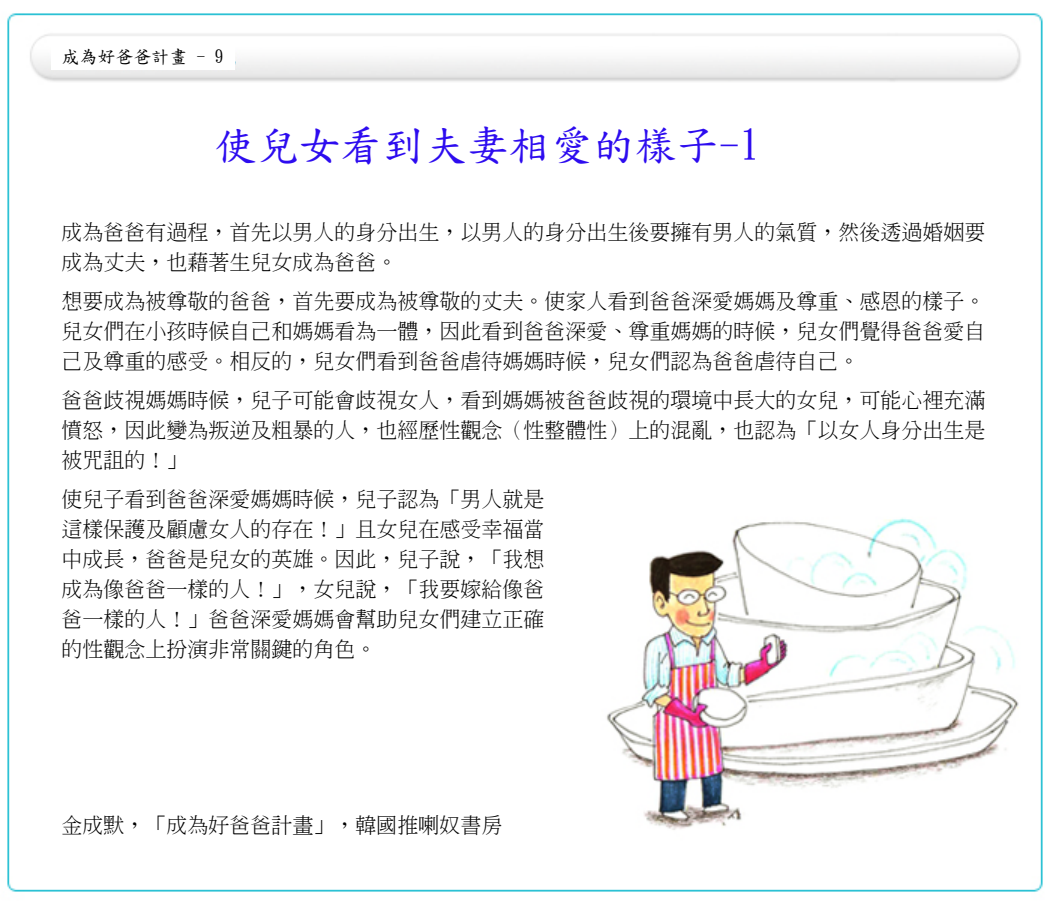
<style>
.page{position:relative;width:1050px;height:905px;background:#fff}
.page>*{position:absolute;margin:0;border:0;box-sizing:border-box;transform-origin:0 0}
.t1{font:42px "DF Kai Shu SB Estd BF";color:#2d0cef}
.t2{font:300 21px/30px "Adobe Ming Std";color:#000;text-align:justify}
.t3{font:18px "DF Kai Shu SB Estd BF";color:#000}
</style>
<div class="page">
<img style="left:7px;top:13px;width:1036px;height:879px">
<div style="left:51px;top:41px;width:183px;height:29px;background:#fff"></div>
<div style="left:30px;top:101px;width:990px;height:399px;background:#fff"></div>
<div style="left:30px;top:512px;width:570px;height:332px;background:#fff"></div>
<p class="t3" style="left:62px;top:48px;width:163px">成為好爸爸計畫 - 9</p>
<h1 class="t1" style="left:215px;top:124px;width:547px">使兒女看到夫妻相愛的樣子-1</h1>
<p class="t2" style="left:62px;top:216px;width:925px">成為爸爸有過程，首先以男人的身分出生，以男人的身分出生後要擁有男人的氣質，然後透過婚姻要成為丈夫，也藉著生兒女成為爸爸。</p>
<p class="t2" style="left:62px;top:285px;width:925px">想要成為被尊敬的爸爸，首先要成為被尊敬的丈夫。使家人看到爸爸深愛媽媽及尊重、感恩的樣子。兒女們在小孩時候自己和媽媽看為一體，因此看到爸爸深愛、尊重媽媽的時候，兒女們覺得爸爸愛自己及尊重的感受。相反的，兒女們看到爸爸虐待媽媽時候，兒女們認為爸爸虐待自己。</p>
<p class="t2" style="left:62px;top:384px;width:925px">爸爸歧視媽媽時候，兒子可能會歧視女人，看到媽媽被爸爸歧視的環境中長大的女兒，可能心裡充滿憤怒，因此變為叛逆及粗暴的人，也經歷性觀念（性整體性）上的混亂，也認為「以女人身分出生是被咒詛的！」</p>
<p class="t2" style="left:62px;top:483px;width:484px">使兒子看到爸爸深愛媽媽時候，兒子認為「男人就是這樣保護及顧慮女人的存在！」且女兒在感受幸福當中成長，爸爸是兒女的英雄。因此，兒子說，「我想成為像爸爸一樣的人！」，女兒說，「我要嫁給像爸爸一樣的人！」爸爸深愛媽媽會幫助兒女們建立正確的性觀念上扮演非常關鍵的角色。</p>
<p class="t2" style="left:62px;top:810px;width:442px">金成默，「成為好爸爸計畫」，韓國推喇奴書房</p>
</div>
